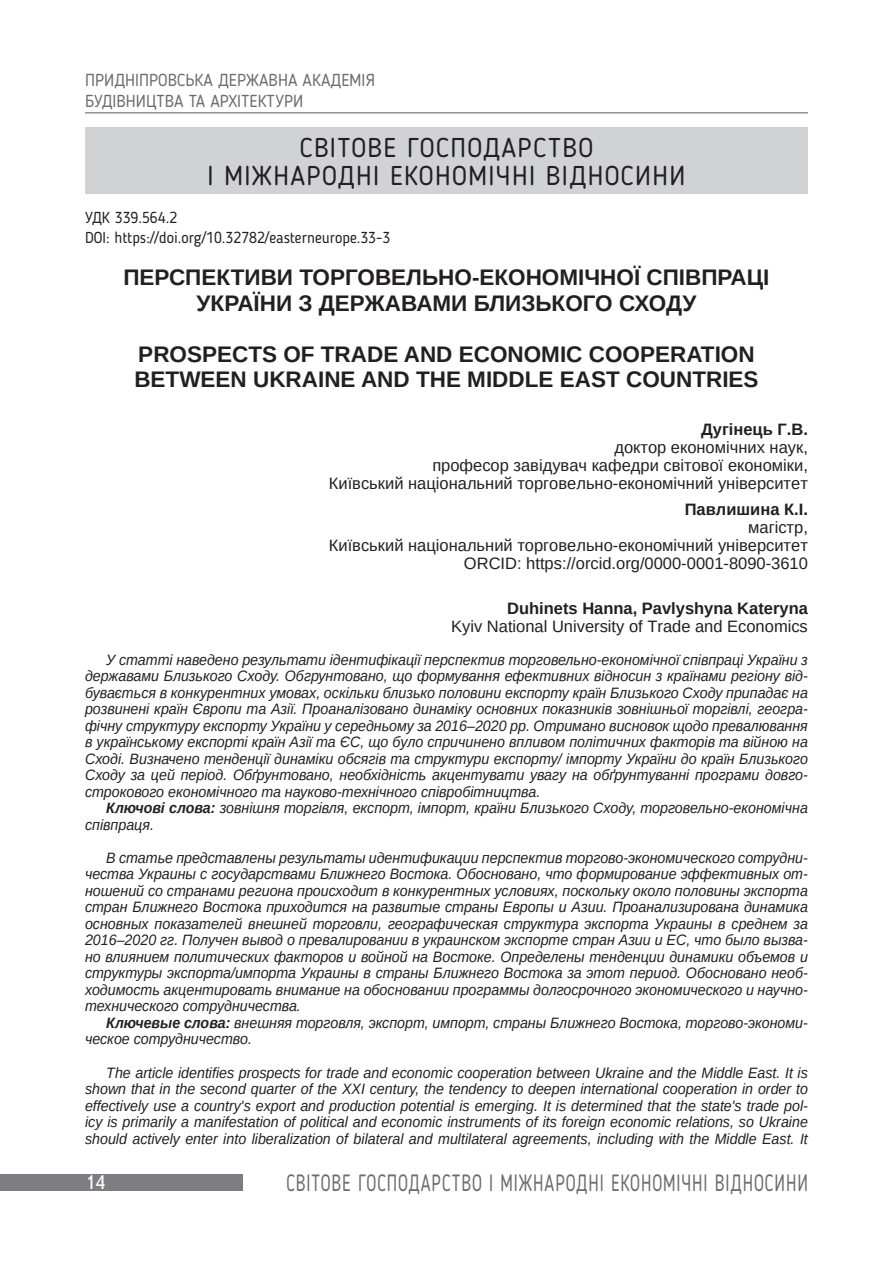
<style>
.page{position:relative;width:893px;height:1263px;background:#fff}
.page>*{position:absolute;margin:0;border:0;box-sizing:border-box;transform-origin:0 0}
.Раздел{font:27px/28.5px "Blogger Sans";letter-spacing:.05em;color:#231f20;text-align:center}
.t1{font:23.4px "Blogger Sans";letter-spacing:.05em;color:#6c6d70;scale:.77 1}
.Заголовок_ENG{font:700 22.5px/25.5px "Arimo";color:#231f20}
.Заголовок{font:700 22.5px/25.5px "Arimo";color:#231f20;text-align:center}
.t2{font:19.5px "Ukrainian Text";color:#fff}
.t3{font:17.25px/20.7px "Blogger Sans";color:#6c6d70}
.Должность{font:16.5px "Arimo";color:#231f20}
.Фамилия_ENG{font:700 16.5px "Arimo";color:#231f20}
.Фамилия{font:700 16.5px "Arimo";color:#231f20}
.DOI{font:15.75px "Blogger Sans";color:#231f20}
.УДК{font:15.75px "Blogger Sans";color:#231f20}
.Анотация_рус{font:italic 15px/16.5px "Arimo";color:#231f20;text-align:justify;scale:.95 1}
.Анотация_N{font:italic 15px/16.5px "Arimo";color:#231f20;text-align:justify;scale:.95 1}
.Анотация_англ{font:italic 15px/16.5px "Arimo";color:#231f20;text-align:justify;scale:.95 1}
.Ключевые_слова_рус{font:italic 15px/16.5px "Arimo";color:#231f20;scale:.95 1}
.Ключевые_слова_укр{font:italic 15px/16.5px "Arimo";color:#231f20;scale:.95 1}
.s1{font-weight:700}
</style>
<div class="page">
<hr style="left:85px;top:112px;width:723px;height:1px;background:#6c6d70">
<div style="left:0;top:1173px;width:242px;height:17px;background:#7c7e81"></div>
<div style="left:85px;top:128px;width:723px;height:66px;background:#d1d2d4"></div>
<p class="t3" style="left:85px;top:69px;width:291px">ПРИДНІПРОВСЬКА ДЕРЖАВНА АКАДЕМІЯ<br>БУДІВНИЦТВА ТА АРХІТЕКТУРИ</p>
<p class="Раздел" style="left:208px;top:133px;width:479px">СВІТОВЕ ГОСПОДАРСТВО<br>І МІЖНАРОДНІ ЕКОНОМІЧНІ ВІДНОСИНИ</p>
<p class="УДК" style="left:85px;top:208px;width:94px">УДК 339.564.2</p>
<p class="DOI" style="left:85px;top:228px;width:307px">DOI: https://doi.org/10.32782/easterneurope.33-3</p>
<p class="Заголовок" style="left:123px;top:265px;width:648px">ПЕРСПЕКТИВИ ТОРГОВЕЛЬНО-ЕКОНОМІЧНОЇ СПІВПРАЦІ<br>УКРАЇНИ З ДЕРЖАВАМИ БЛИЗЬКОГО СХОДУ</p>
<p class="Заголовок_ENG" style="left:134px;top:341px;width:626px">PROSPECTS OF TRADE AND ECONOMIC COOPERATION<br>BETWEEN UKRAINE AND THE MIDDLE EAST COUNTRIES</p>
<p class="Фамилия" style="left:701px;top:417px;width:108px">Дугінець Г.В.</p>
<p class="Должность" style="left:614px;top:436px;width:195px">доктор економічних наук,</p>
<p class="Должность" style="left:432px;top:454px;width:377px">професор завідувач кафедри світової економіки,</p>
<p class="Должность" style="left:329px;top:472px;width:481px">Київський національний торговельно-економічний університет</p>
<p class="Фамилия" style="left:685px;top:498px;width:125px">Павлишина К.І.</p>
<p class="Должность" style="left:748px;top:517px;width:61px">магістр,</p>
<p class="Должность" style="left:329px;top:535px;width:481px">Київський національний торговельно-економічний університет</p>
<p class="Должность" style="left:464px;top:553px;width:345px">ORCID: https://orcid.org/0000-0001-8090-3610</p>
<p class="Фамилия_ENG" style="left:507px;top:596px;width:302px">Duhinets Hanna, Pavlyshyna Kateryna</p>
<p class="Должность" style="left:451px;top:615px;width:358px">Kyiv National University of Trade and Economics</p>
<p class="Анотация_N" style="left:85px;top:651px;width:762px;text-indent:21px">У статті наведено результати ідентифікації перспектив торговельно-економічної співпраці України з державами Близького Сходу. Обгрунтовано, що формування ефективних відносин з країнами регіону від&shy;бувається в конкурентних умовах, оскільки близько половини експорту країн Близького Сходу припадає на розвинені країн Європи та Азії. Проаналізовано динаміку основних показників зовнішньої торгівлі, геогра&shy;фічну структуру експорту України у середньому за 2016–2020 рр. Отримано висновок щодо превалювання в українському експорті країн Азії та ЄС, що було спричинено впливом політичних факторів та війною на Сході. Визначено тенденції динаміки обсягів та структури експорту/ імпорту України до країн Близького Сходу за цей період. Обґрунтовано, необхідність акцентувати увагу на обґрунтуванні програми довго&shy;строкового економічного та науково-технічного співробітництва.</p>
<p class="Ключевые_слова_укр" style="left:85px;top:800px;width:762px;text-indent:21px"><span class="s1">Ключові слова:</span> зовнішня торгівля, експорт, імпорт, країни Близького Сходу, торговельно-економічна співпраця.</p>
<p class="Анотация_рус" style="left:85px;top:849px;width:762px;text-indent:21px">В статье представлены результаты идентификации перспектив торгово-экономического сотрудни&shy;чества Украины с государствами Ближнего Востока. Обосновано, что формирование эффективных от&shy;ношений со странами региона происходит в конкурентных условиях, поскольку около половины экспорта стран Ближнего Востока приходится на развитые страны Европы и Азии. Проанализирована динамика основных показателей внешней торговли, географическая структура экспорта Украины в среднем за 2016–2020 гг. Получен вывод о превалировании в украинском экспорте стран Азии и ЕС, что было вызва&shy;но влиянием политических факторов и войной на Востоке. Определены тенденции динамики объемов и структуры экспорта/импорта Украины в страны Ближнего Востока за этот период. Обосновано необ&shy;ходимость акцентировать внимание на обосновании программы долгосрочного экономического и научно&shy;технического сотрудничества.</p>
<p class="Ключевые_слова_рус" style="left:85px;top:1014px;width:762px;text-indent:21px"><span class="s1">Ключевые слова:</span> внешняя торговля, экспорт, импорт, страны Ближнего Востока, торгово-экономи&shy;ческое сотрудничество.</p>
<p class="Анотация_англ" style="left:85px;top:1064px;width:762px;text-indent:21px">The article identifies prospects for trade and economic cooperation between Ukraine and the Middle East. It is shown that in the second quarter of the XXI century, the tendency to deepen international cooperation in order to effectively use a country's export and production potential is emerging. It is determined that the state's trade pol&shy;icy is primarily a manifestation of political and economic instruments of its foreign economic relations, so Ukraine should actively enter into liberalization of bilateral and multilateral agreements, including with the Middle East. It</p>
<h3 class="t2" style="left:85px;top:1172px;width:22px">14</h3>
<h2 class="t1" style="left:286px;top:1168px;width:679px">СВІТОВЕ ГОСПОДАРСТВО І МІЖНАРОДНІ ЕКОНОМІЧНІ ВІДНОСИНИ</h2>
</div>
